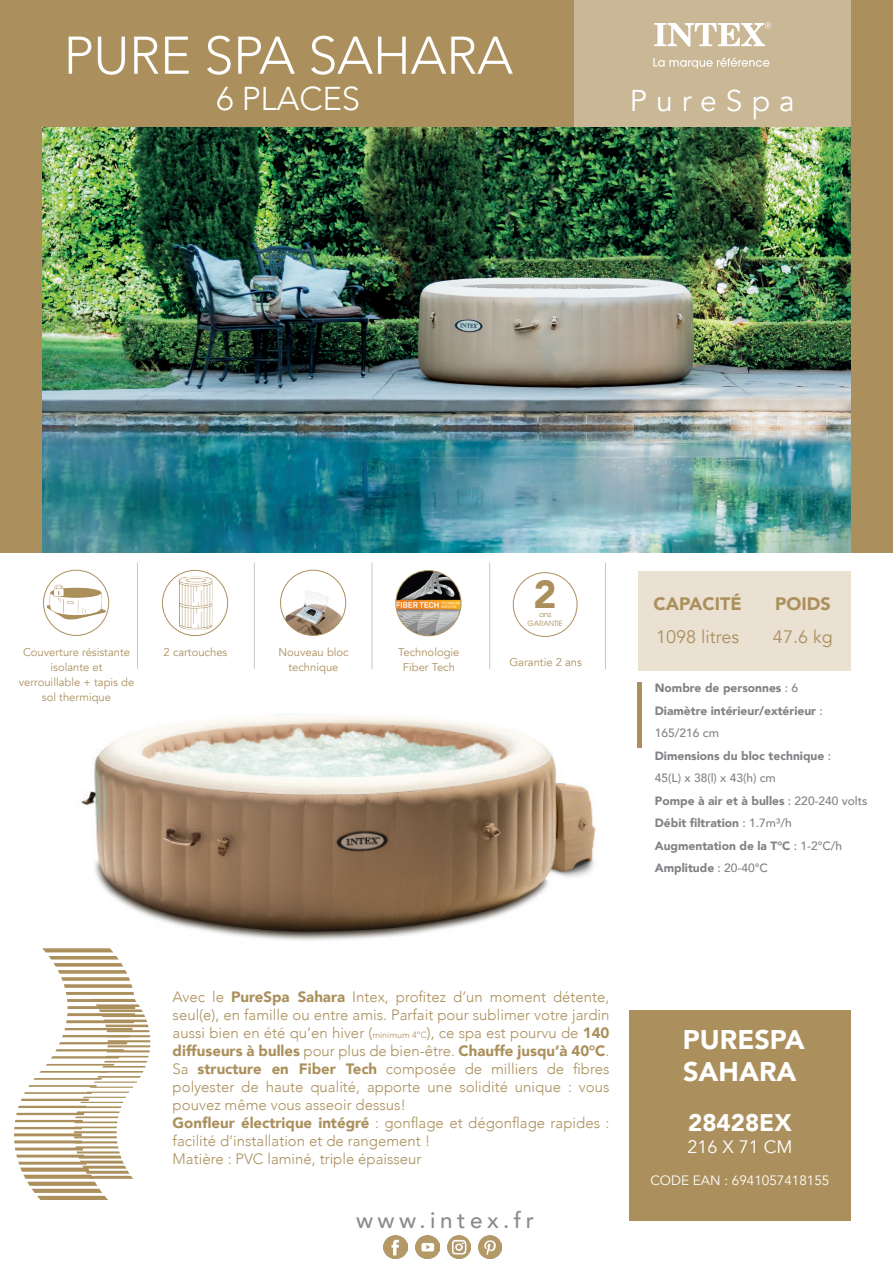
<style>
.page{position:relative;width:893px;height:1263px;background:#fff}
.page>*{position:absolute;margin:0;border:0;box-sizing:border-box;transform-origin:0 0}
.t1{font:300 52.5px "Avenir";letter-spacing:-.005em;color:#fff}
.t2{font:900 39px "Avenir";color:#ac905c}
.t3{font:300 33px "Avenir";letter-spacing:-.005em;color:#fff}
.t4{font:30px "Avenir";letter-spacing:.3em;color:#fff}
.t5{font:900 27px/32.4px "Avenir";color:#fff}
.t6{font:900 24px "Avenir";color:#fff}
.t7{font:500 22.5px "Avenir";letter-spacing:.2em;color:#8a8c8f}
.t8{font:18px "Avenir";color:#ab905d}
.t9{font:900 18px "Avenir";color:#ab905d}
.t10{font:18px "Avenir";color:#fff}
.t11{font:300 15px/18px "Avenir";color:#ab905d}
.t12{font:13.5px "Avenir";color:#fff}
.t13{font:900 12px/22.5px "Avenir";color:#808285}
.t14{font:11.25px/15px "Avenir";color:#ab905d;text-align:center}
.t15{font:7.2px/9px "Avant Garde";color:#ac905c;text-align:center}
.s1{font-weight:500}
.s2{font-weight:900}
.s3{font-size:9px}
</style>
<div class="page">
<div style="left:621px;top:1010px;width:229px;height:210px;background:#ab905d"></div>
<div style="left:43px;top:1004px;width:586px;height:225px;background:#fff"></div>
<div style="left:0;top:0;width:893px;height:553px;background:#ab905d"></div>
<div style="left:574px;top:0;width:276px;height:128px;background:#c9b796"></div>
<svg style="left:654px;top:22px;width:117px;height:24px"></svg>
<svg style="left:653px;top:57px;width:116px;height:12px"></svg>
<img style="left:43px;top:128px;width:807px;height:425px">
<div style="left:513px;top:572px;width:64px;height:65px;border:1px solid #ac905c;border-radius:50%"></div>
<hr style="left:254px;top:563px;width:1px;height:106px;background:#c7c8ca">
<hr style="left:372px;top:563px;width:1px;height:106px;background:#c7c8ca">
<hr style="left:489px;top:563px;width:1px;height:106px;background:#c7c8ca">
<div style="left:638px;top:571px;width:212px;height:100px;background:#eae1d2"></div>
<img style="left:81px;top:714px;width:515px;height:227px">
<hr style="left:638px;top:682px;width:4px;height:66px;background:#ab905d">
<svg style="left:162px;top:570px;width:66px;height:66px"></svg>
<img style="left:162px;top:577px;width:50px;height:52px">
<div style="left:162px;top:570px;width:66px;height:66px;border:1px solid #ab905d;border-radius:50%"></div>
<img style="left:384px;top:1235px;width:23px;height:24px">
<img style="left:416px;top:1235px;width:23px;height:24px">
<img style="left:448px;top:1235px;width:23px;height:24px">
<img style="left:478px;top:1235px;width:24px;height:24px">
<hr style="left:137px;top:562px;width:1px;height:107px;background:#c7c8ca">
<img style="left:47px;top:585px;width:59px;height:34px">
<div style="left:43px;top:570px;width:66px;height:66px;border:1px solid #ab905d;border-radius:50%"></div>
<hr style="left:605px;top:563px;width:1px;height:106px;background:#c7c8ca">
<img style="left:396px;top:571px;width:65px;height:65px;border-radius:33px">
<div style="left:395px;top:570px;width:66px;height:66px;border:1px solid #ab905d;border-radius:50%"></div>
<img style="left:281px;top:582px;width:65px;height:53px">
<div style="left:280px;top:570px;width:66px;height:66px;border:1px solid #ab905d;border-radius:50%"></div>
<svg style="left:14px;top:948px;width:136px;height:252px"></svg>
<h1 class="t1" style="left:64px;top:25px;width:451px">PURE SPA SAHARA</h1>
<h3 class="t3" style="left:216px;top:79px;width:145px">6 PLACES</h3>
<h3 class="t4" style="left:630px;top:83px;width:166px">PureSpa</h3>
<p class="t14" style="left:19px;top:645px;width:117px">Couverture résistante isolante et verrouillable + tapis de sol thermique</p>
<p class="t14" style="left:164px;top:645px;width:65px">2 cartouches</p>
<p class="t14" style="left:278px;top:645px;width:72px">Nouveau bloc technique</p>
<p class="t14" style="left:398px;top:645px;width:63px">Technologie<br>Fiber Tech</p>
<h2 class="t2" style="left:534px;top:561px;width:25px">2</h2>
<p class="t15" style="left:528px;top:610px;width:37px">ans<br>GARANTIE</p>
<p class="t14" style="left:509px;top:655px;width:74px">Garantie 2 ans</p>
<p class="t9" style="left:653px;top:588px;width:90px">CAPACITÉ</p>
<p class="t8" style="left:656px;top:626px;width:84px">1098 litres</p>
<p class="t9" style="left:775px;top:588px;width:57px">POIDS</p>
<p class="t8" style="left:773px;top:626px;width:61px">47.6 kg</p>
<p class="t13" style="left:655px;top:676px;width:214px">Nombre de personnes <span class="s1">: 6<br></span>Diamètre intérieur/extérieur <span class="s1">:<br>165/216 cm<br></span>Dimensions du bloc technique <span class="s1">:<br>45(L) x 38(l) x 43(h) cm<br></span>Pompe à air et à bulles <span class="s1">: 220-240 volts<br></span>Débit filtration <span class="s1">: 1.7m³/h<br></span>Augmentation de la T°C <span class="s1">: 1-2°C/h<br></span>Amplitude <span class="s1">: 20-40°C</span></p>
<p class="t11" style="left:173px;top:987px;width:438px">Avec le <span class="s2">PureSpa Sahara</span> Intex, profitez d’un moment détente, seul(e), en famille ou entre amis. Parfait pour sublimer votre jardin aussi bien en été qu’en hiver (<span class="s3">minimum 4°C</span>), ce spa est pourvu de <span class="s2">140 diffuseurs à bulles</span> pour plus de bien-être. <span class="s2">Chauffe jusqu’à 40°C</span>.<br>Sa <span class="s2">structure en Fiber Tech</span> composée de milliers de fibres polyester de haute qualité, apporte une solidité unique : vous pouvez même vous asseoir dessus!<br><span class="s2">Gonfleur électrique intégré</span> : gonflage et dégonflage rapides : facilité d’installation et de rangement !<br>Matière : PVC laminé, triple épaisseur</p>
<h3 class="t7" style="left:356px;top:1201px;width:180px">www.intex.fr</h3>
<h3 class="t5" style="left:683px;top:1022px;width:124px">PURESPA<br>SAHARA</h3>
<h3 class="t6" style="left:688px;top:1102px;width:105px">28428EX</h3>
<p class="t10" style="left:687px;top:1136px;width:107px">216 X 71 CM</p>
<p class="t12" style="left:650px;top:1173px;width:181px">CODE EAN : 6941057418155</p>
</div>
